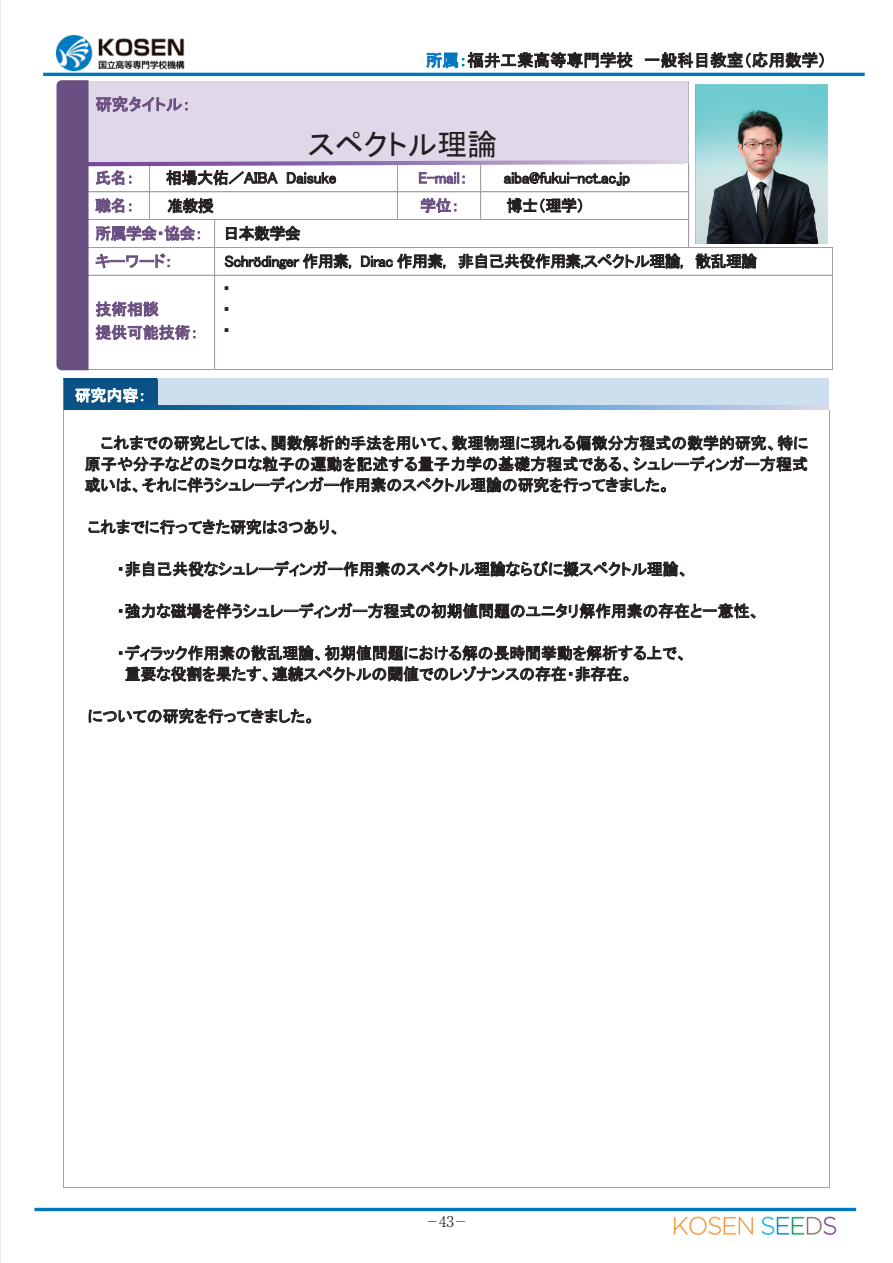
<style>
.page{position:relative;width:893px;height:1263px;background:#fff}
.page>*{position:absolute;margin:0;border:0;box-sizing:border-box;transform-origin:0 0}
.t1{font:30px "MS P Gothic";color:#231f20}
.t2{font:16.5px "MS P Gothic";color:#231f20}
.t3{font:16.5px "MS P Gothic";color:#6a4f81}
.t4{font:15.9px/21px "MS P Gothic";color:#231f20;text-align:justify}
.t5{font:15.9px "MS P Gothic";letter-spacing:-.03em;color:#231f20}
.t6{font:15.9px/23.4px "MS P Gothic";letter-spacing:-.015em;color:#6a4f81}
.t7{font:15.9px "MS P Gothic";color:#fff}
.t8{font:300 14.85px "Ryumin Pr 6";color:#231f20;scale:.6 1}
.s1{color:#0078c0}
</style>
<div class="page">
<hr style="left:43px;top:73px;width:822px;height:3px;background:#0078c0">
<img style="left:673px;top:1216px;width:164px;height:19px">
<img style="left:60px;top:81px;width:773px;height:290px">
<img style="left:696px;top:85px;width:131px;height:158px">
<svg style="left:56px;top:80px;width:629px;height:290px"></svg>
<div style="left:64px;top:379px;width:93px;height:31px;background:#0a5285"></div>
<svg style="left:158px;top:379px;width:671px;height:31px;background:#bad4e8"></svg>
<div style="left:165px;top:384px;width:656px;height:21px;background:#cddfee"></div>
<hr style="left:64px;top:378px;width:93px;height:1px;background:#0a5285">
<hr style="left:157px;top:378px;width:672px;height:1px;background:#cddfee">
<hr style="left:63px;top:379px;width:1px;height:31px;background:#2990cf">
<hr style="left:157px;top:379px;width:1px;height:31px;background:#0a5285">
<hr style="left:63px;top:411px;width:1px;height:776px;background:#7cb0d6">
<hr style="left:64px;top:1187px;width:765px;height:1px;background:#7cb0d6">
<hr style="left:829px;top:411px;width:1px;height:776px;background:#7cb0d6">
<img style="left:57px;top:35px;width:127px;height:35px">
<svg style="left:158px;top:406px;width:670px;height:4px;background:#5899cb"></svg>
<hr style="left:34px;top:1208px;width:822px;height:3px;background:#0078c0">
<p class="t3" style="left:95px;top:96px;width:97px">研究タイトル：</p>
<p class="t2" style="left:426px;top:52px;width:402px"><span class="s1">所属：</span>福井工業高等専門学校 一般科目教室（応用数学）</p>
<h1 class="t1" style="left:308px;top:129px;width:191px">スペクトル理論</h1>
<p class="t6" style="left:95px;top:166px;width:41px">氏名：</p>
<p class="t4" style="left:166px;top:167px;width:172px">相場大佑／AIBA Daisuke</p>
<p class="t6" style="left:418px;top:166px;width:51px">E-mail：</p>
<p class="t4" style="left:504px;top:167px;width:128px">aiba@fukui-nct.ac.jp</p>
<p class="t6" style="left:95px;top:194px;width:41px">職名：</p>
<p class="t6" style="left:420px;top:194px;width:41px">学位：</p>
<p class="t4" style="left:507px;top:195px;width:80px">博士（理学）</p>
<p class="t6" style="left:95px;top:222px;width:109px">所属学会・協会：</p>
<p class="t4" style="left:224px;top:223px;width:79px">日本数学会</p>
<p class="t6" style="left:95px;top:249px;width:79px">キーワード：</p>
<p class="t5" style="left:224px;top:253px;width:534px">Schrödinger 作用素, Dirac 作用素, 非自己共役作用素,スペクトル理論, 散乱理論</p>
<p class="t6" style="left:95px;top:297px;width:104px">技術相談<br>提供可能技術：</p>
<p class="t4" style="left:167px;top:195px;width:48px">准教授</p>
<p class="t4" style="left:223px;top:277px;width:9px">・・・</p>
<p class="t7" style="left:75px;top:387px;width:73px">研究内容：</p>
<p class="t4" style="left:85px;top:432px;width:725px;text-indent:16px">これまでの研究としては、関数解析的手法を用いて、数理物理に現れる偏微分方程式の数学的研究、特に原子や分子などのミクロな粒子の運動を記述する量子力学の基礎方程式である、シュレーディンガー方程式或いは、それに伴うシュレーディンガー作用素のスペクトル理論の研究を行ってきました。</p>
<p class="t4" style="left:88px;top:516px;width:255px">これまでに行ってきた研究は３つあり、</p>
<p class="t4" style="left:117px;top:558px;width:574px">・非自己共役なシュレーディンガー作用素のスペクトル理論ならびに擬スペクトル理論、</p>
<p class="t4" style="left:117px;top:600px;width:645px">・強力な磁場を伴うシュレーディンガー方程式の初期値問題のユニタリ解作用素の存在と一意性、</p>
<p class="t4" style="left:125px;top:642px;width:564px;text-indent:-8px">・ディラック作用素の散乱理論、初期値問題における解の長時間挙動を解析する上で、重要な役割を果たす、連続スペクトルの閾値でのレゾナンスの存在・非存在。</p>
<p class="t4" style="left:88px;top:705px;width:229px">についての研究を行ってきました。</p>
<p class="t8" style="left:428px;top:1210px;width:64px">─43─</p>
</div>
